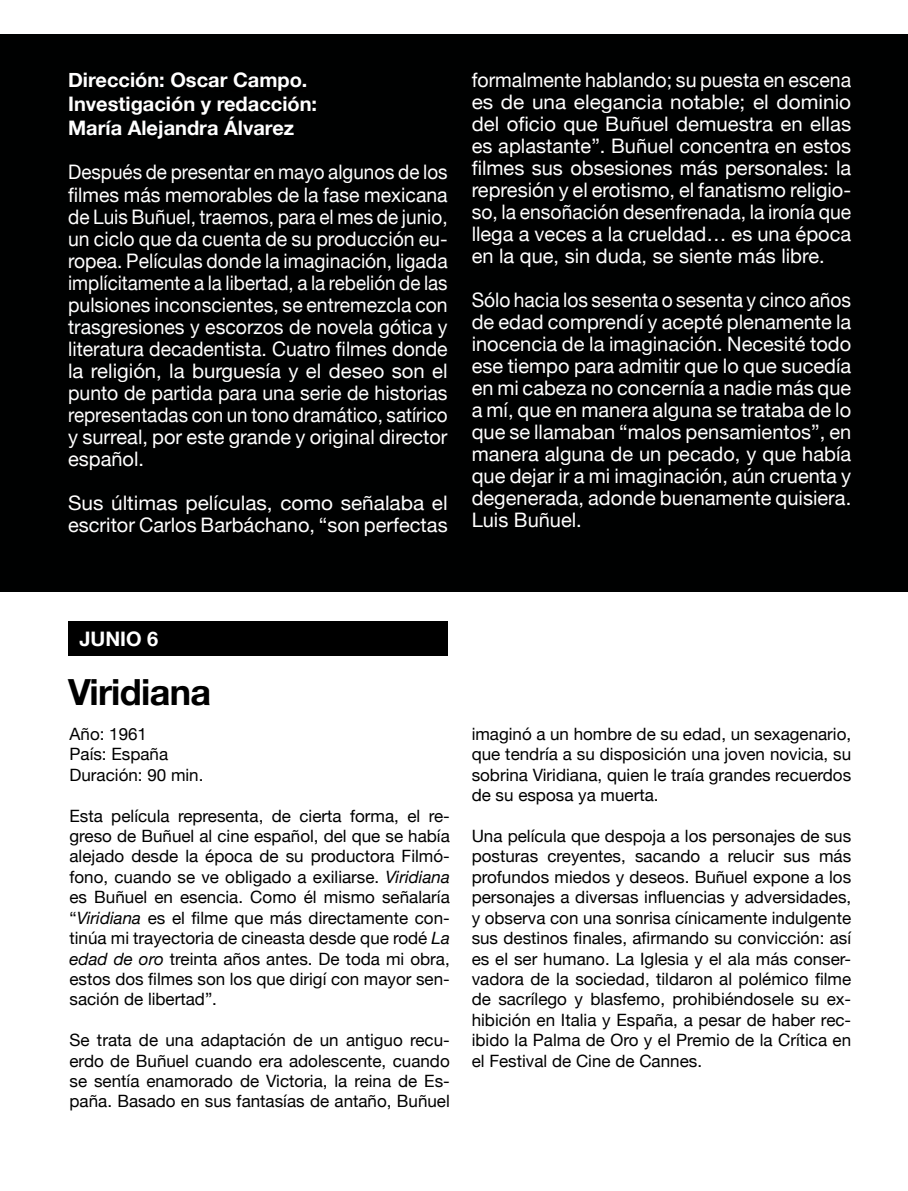
<style>
.page{position:relative;width:908px;height:1191px;background:#fff}
.page>*{position:absolute;margin:0;border:0;box-sizing:border-box;transform-origin:0 0}
.t1{font:700 36px "Helvetica Neue";letter-spacing:-.02em;color:#000}
.t2{font:20px/22px "Helvetica Neue";color:#fff;text-align:justify;scale:.94 1}
.t3{font:20px/22px "Helvetica Neue";color:#fff;text-align:justify;scale:.96 1}
.t4{font:20px/22px "Helvetica Neue";color:#fff;text-align:justify}
.t5{font:700 20px/24px "Helvetica Neue";color:#fff}
.t6{font:20px/22px "Helvetica Neue";color:#fff;scale:1.04 1}
.t7{font:17px/20.4px "Helvetica Neue";color:#000;text-align:justify}
.s1{font-style:italic}
</style>
<div class="page">
<div style="left:0;top:34px;width:907px;height:557px;background:#000101"></div>
<div style="left:68px;top:621px;width:379px;height:35px;background:#000"></div>
<p class="t5" style="left:68px;top:68px;width:250px">Dirección: Oscar Campo.<br>Investigación y redacción:<br>María Alejandra Álvarez</p>
<p class="t2" style="left:68px;top:161px;width:405px">Después de presentar en mayo algunos de los filmes más memorables de la fase mexicana de Luis Buñuel, traemos, para el mes de junio, un ciclo que da cuenta de su producción eu&shy;ropea. Películas donde la imaginación, ligada implícitamente a la libertad, a la rebelión de las pulsiones inconscientes, se entremezcla con trasgresiones y escorzos de novela gótica y literatura decadentista. Cuatro filmes donde la religión, la burguesía y el deseo son el punto de partida para una serie de historias representadas con un tono dramático, satírico y surreal, por este grande y original director español.</p>
<p class="t6" style="left:68px;top:491px;width:366px">Sus últimas películas, como señalaba el escritor Carlos Barbáchano, “son perfectas</p>
<p class="t4" style="left:471px;top:69px;width:381px">formalmente hablando; su puesta en escena es de una elegancia notable; el dominio del oficio que Buñuel demuestra en ellas es aplastante”. Buñuel concentra en estos filmes sus obsesiones más personales: la represión y el erotismo, el fanatismo religio&shy;so, la ensoñación desenfrenada, la ironía que llega a veces a la crueldad… es una época en la que, sin duda, se siente más libre.</p>
<p class="t3" style="left:471px;top:289px;width:396px">Sólo hacia los sesenta o sesenta y cinco años de edad comprendí y acepté plenamente la inocencia de la imaginación. Necesité todo ese tiempo para admitir que lo que sucedía en mi cabeza no concernía a nadie más que a mí, que en manera alguna se trataba de lo que se llamaban “malos pensamientos”, en manera alguna de un pecado, y que había que dejar ir a mi imaginación, aún cruenta y degenerada, adonde buenamente quisiera.<br>Luis Buñuel.</p>
<p class="t5" style="left:79px;top:626px;width:80px">JUNIO 6</p>
<h1 class="t1" style="left:68px;top:670px;width:144px">Viridiana</h1>
<p class="t7" style="left:69px;top:723px;width:135px;text-align:left">Año: 1961<br>País: España<br>Duración: 90 min.</p>
<p class="t7" style="left:69px;top:805px;width:381px">Esta película representa, de cierta forma, el re&shy;greso de Buñuel al cine español, del que se había alejado desde la época de su productora Filmó&shy;fono, cuando se ve obligado a exiliarse. <span class="s1">Viridiana </span>es Buñuel en esencia. Como él mismo señalaría “<span class="s1">Viridiana</span> es el filme que más directamente con&shy;tinúa mi trayectoria de cineasta desde que rodé <span class="s1">La edad de oro</span> treinta años antes. De toda mi obra, estos dos filmes son los que dirigí con mayor sen&shy;sación de libertad”.</p>
<p class="t7" style="left:69px;top:1029px;width:381px">Se trata de una adaptación de un antiguo recu&shy;erdo de Buñuel cuando era adolescente, cuando se sentía enamorado de Victoria, la reina de Es&shy;paña. Basado en sus fantasías de antaño, Buñuel</p>
<p class="t7" style="left:471px;top:723px;width:381px">imaginó a un hombre de su edad, un sexagenario, que tendría a su disposición una joven novicia, su sobrina Viridiana, quien le traía grandes recuerdos de su esposa ya muerta.</p>
<p class="t7" style="left:471px;top:825px;width:381px">Una película que despoja a los personajes de sus posturas creyentes, sacando a relucir sus más profundos miedos y deseos. Buñuel expone a los personajes a diversas influencias y adversidades, y observa con una sonrisa cínicamente indulgente sus destinos finales, afirmando su convicción: así es el ser humano. La Iglesia y el ala más conser&shy;vadora de la sociedad, tildaron al polémico filme de sacrílego y blasfemo, prohibiéndosele su ex&shy;hibición en Italia y España, a pesar de haber rec&shy;ibido la Palma de Oro y el Premio de la Crítica en el Festival de Cine de Cannes.</p>
</div>
